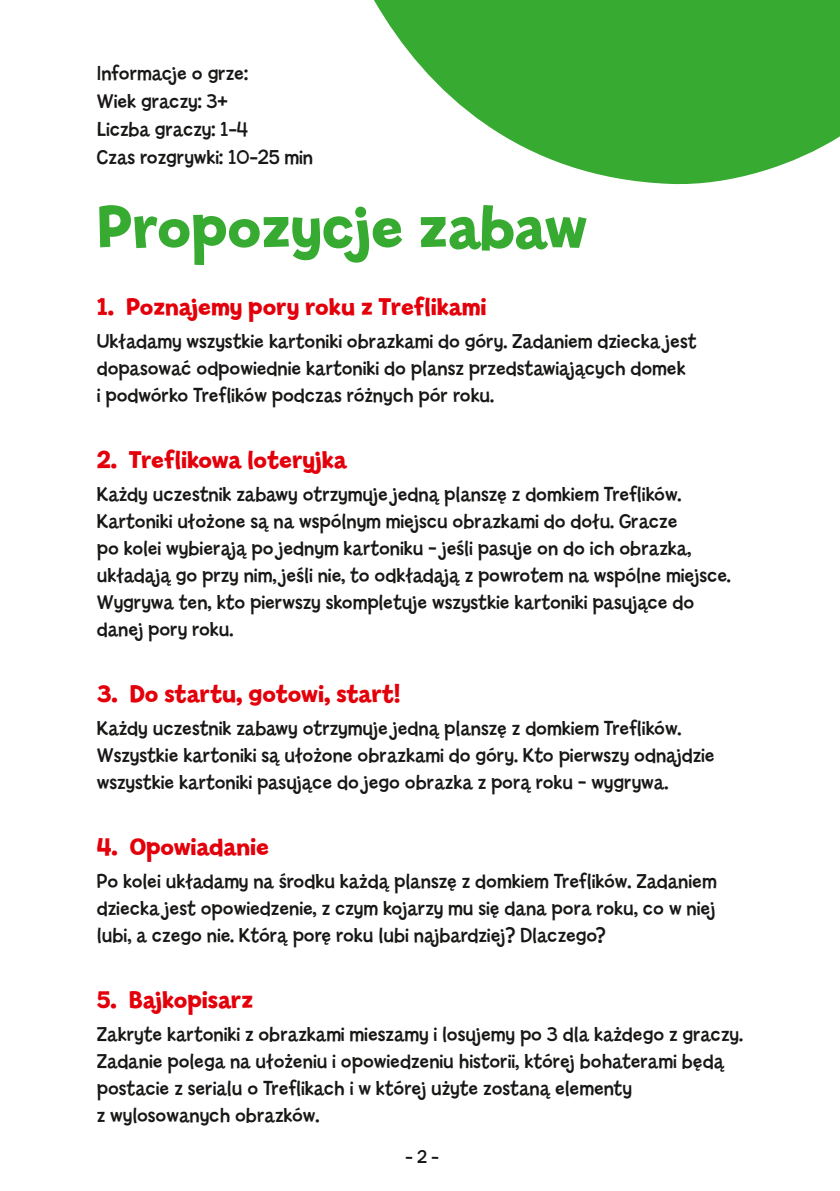
<style>
.page{position:relative;width:840px;height:1191px;background:#fff}
.page>*{position:absolute;margin:0;border:0;box-sizing:border-box;transform-origin:0 0}
.t1{font:600 60px "Billy";color:#37aa32}
.t2{font:600 24px "Billy";color:#e3000b}
.t3{font:20px/27px "Billy";color:#181716}
.t4{font:18px "Billy";color:#181716}
</style>
<div class="page">
<svg style="left:374px;top:0;width:465px;height:185px;fill:#37aa32"></svg>
<p class="t3" style="left:97px;top:60px;width:218px;line-height:28px">Informacje o grze:<br>Wiek graczy: 3+<br>Liczba graczy: 1-4<br>Czas rozgrywki: 10-25 min</p>
<h1 class="t1" style="left:97px;top:189px;width:491px">Propozycje zabaw</h1>
<p class="t2" style="left:97px;top:291px;width:391px">1. Poznajemy pory roku z Treflikami</p>
<p class="t3" style="left:97px;top:328px;width:601px">Układamy wszystkie kartoniki obrazkami do góry. Zadaniem dziecka jest dopasować odpowiednie kartoniki do plansz przedstawiających domek<br>i podwórko Treflików podczas różnych pór roku.</p>
<p class="t2" style="left:97px;top:444px;width:251px">2. Treflikowa loteryjka</p>
<p class="t3" style="left:97px;top:481px;width:635px">Każdy uczestnik zabawy otrzymuje jedną planszę z domkiem Treflików.<br>Kartoniki ułożone są na wspólnym miejscu obrazkami do dołu. Gracze<br>po kolei wybierają po jednym kartoniku – jeśli pasuje on do ich obrazka, układają go przy nim, jeśli nie, to odkładają z powrotem na wspólne miejsce.<br>Wygrywa ten, kto pierwszy skompletuje wszystkie kartoniki pasujące do danej pory roku.</p>
<p class="t2" style="left:97px;top:678px;width:305px">3. Do startu, gotowi, start!</p>
<p class="t3" style="left:97px;top:715px;width:619px">Każdy uczestnik zabawy otrzymuje jedną planszę z domkiem Treflików.<br>Wszystkie kartoniki są ułożone obrazkami do góry. Kto pierwszy odnajdzie wszystkie kartoniki pasujące do jego obrazka z porą roku – wygrywa.</p>
<p class="t2" style="left:97px;top:831px;width:174px">4. Opowiadanie</p>
<p class="t3" style="left:97px;top:868px;width:621px;text-align:justify">Po kolei układamy na środku każdą planszę z domkiem Treflików. Zadaniem dziecka jest opowiedzenie, z czym kojarzy mu się dana pora roku, co w niej lubi, a czego nie. Którą porę roku lubi najbardziej? Dlaczego?</p>
<p class="t2" style="left:97px;top:984px;width:158px">5. Bajkopisarz</p>
<p class="t3" style="left:97px;top:1021px;width:647px">Zakryte kartoniki z obrazkami mieszamy i losujemy po 3 dla każdego z graczy.<br>Zadanie polega na ułożeniu i opowiedzeniu historii, której bohaterami będą postacie z serialu o Treflikach i w której użyte zostaną elementy<br>z wylosowanych obrazków.</p>
<p class="t4" style="left:405px;top:1145px;width:35px">- 2 -</p>
</div>
